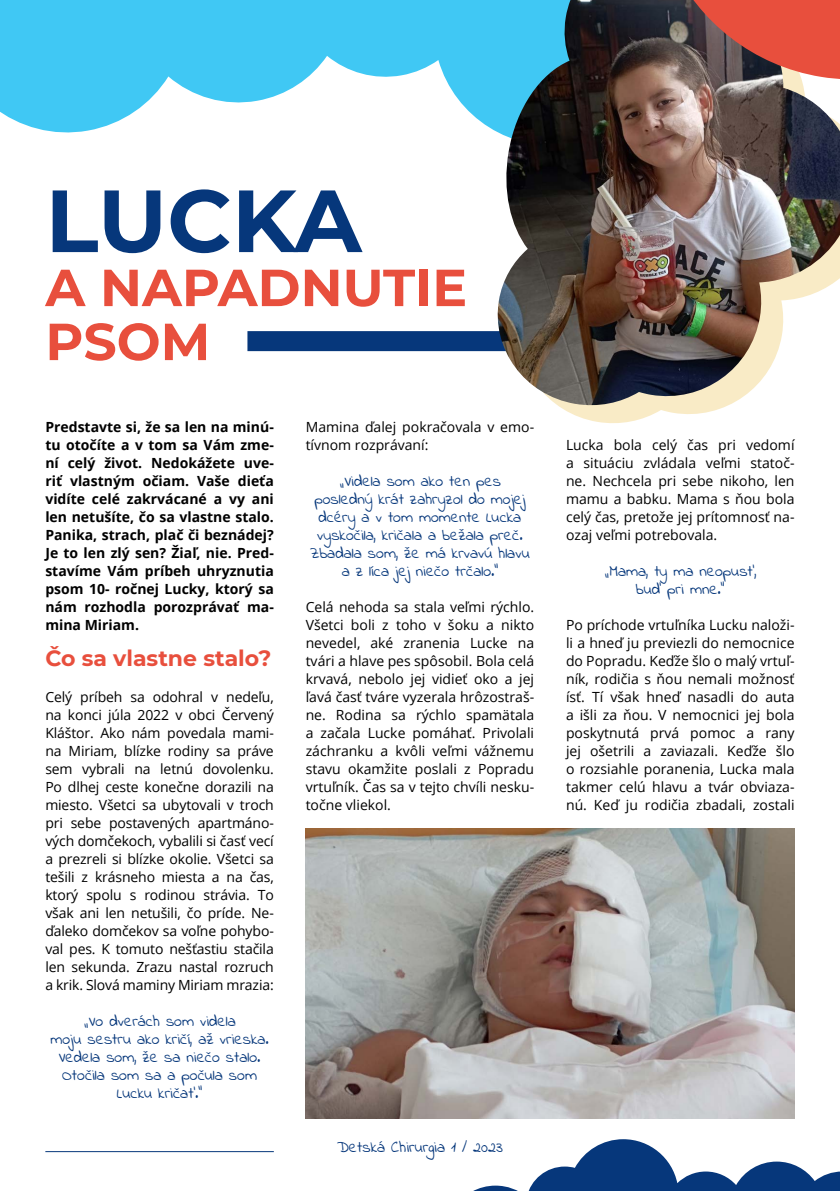
<style>
.page{position:relative;width:840px;height:1191px;background:#fff}
.page>*{position:absolute;margin:0;border:0;box-sizing:border-box;transform-origin:0 0}
.t1{font:700 88px "Montserrat";letter-spacing:-.005em;color:#06377b}
.t2{font:700 52px/54px "Montserrat";color:#e84f3d}
.t3{font:700 22px "Montserrat";color:#e84f3d}
.t4{font:16px/18px "Indie Flower";color:#06377b;text-align:center}
.t5{font:14px/18px "Open Sans";color:#000;text-align:justify}
.t6{font:700 14px/18px "Open Sans";color:#000;text-align:justify}
</style>
<div class="page">
<svg style="left:562px;top:408px;width:159px;height:15px;fill:#f9ebc6"></svg>
<hr style="left:45px;top:1151px;width:229px;height:1px;background:#06377b">
<svg style="left:0;top:0;width:454px;height:133px;fill:#40c8f4"></svg>
<svg style="left:473px;top:1139px;width:366px;height:52px"></svg>
<img style="left:305px;top:828px;width:489px;height:291px">
<div style="left:247px;top:331px;width:331px;height:20px;background:#06377b"></div>
<img style="left:490px;top:146px;width:349px;height:262px">
<svg style="left:454px;top:0;width:385px;height:146px;background:#68696f"></svg>
<h1 class="t1" style="left:45px;top:157px;width:318px">LUCKA</h1>
<h2 class="t2" style="left:45px;top:258px;width:423px">A NAPADNUTIE<br>PSOM</h2>
<p class="t6" style="left:45px;top:418px;width:230px">Predstavte si, že sa len na minú&shy;tu otočíte a v tom sa Vám zme&shy;ní celý život. Nedokážete uve&shy;riť vlastným očiam. Vaše dieťa vidíte celé zakrvácané a vy ani len netušíte, čo sa vlastne stalo.<br>Panika, strach, plač či beznádej?<br>Je to len zlý sen? Žiaľ, nie. Pred&shy;stavíme Vám príbeh uhryznutia psom 10- ročnej Lucky, ktorý sa nám rozhodla porozprávať ma&shy;mina Miriam.</p>
<h3 class="t3" style="left:45px;top:642px;width:227px">Čo sa vlastne stalo?</h3>
<p class="t5" style="left:45px;top:688px;width:230px">Celý príbeh sa odohral v nedeľu, na konci júla 2022 v obci Červený Kláštor. Ako nám povedala mami&shy;na Miriam, blízke rodiny sa práve sem vybrali na letnú dovolenku.<br>Po dlhej ceste konečne dorazili na miesto. Všetci sa ubytovali v troch pri sebe postavených apartmáno&shy;vých domčekoch, vybalili si časť vecí a prezreli si blízke okolie. Všetci sa tešili z krásneho miesta a na čas, ktorý spolu s rodinou strávia. To však ani len netušili, čo príde. Ne&shy;ďaleko domčekov sa voľne pohybo&shy;val pes. K tomuto nešťastiu stačila len sekunda. Zrazu nastal rozruch a krik. Slová maminy Miriam mrazia:</p>
<p class="t4" style="left:50px;top:1013px;width:220px">„Vo dverách som videla<br>moju sestru ako kričí, až vrieska.<br>Vedela som, že sa niečo stalo.<br>Otočila som sa a počula som<br>Lucku kričať.“</p>
<p class="t5" style="left:305px;top:418px;width:230px">Mamina ďalej pokračovala v emo&shy;tívnom rozprávaní:</p>
<p class="t4" style="left:310px;top:473px;width:221px">„Videla som ako ten pes posledný krát zahryzol do mojej dcéry a v tom momente Lucka vyskočila, kričala a bežala preč.<br>Zbadala som, že má krvavú hlavu a z líca jej niečo trčalo.“</p>
<p class="t5" style="left:305px;top:598px;width:230px">Celá nehoda sa stala veľmi rýchlo.<br>Všetci boli z toho v šoku a nikto nevedel, aké zranenia Lucke na tvári a hlave pes spôsobil. Bola celá krvavá, nebolo jej vidieť oko a jej ľavá časť tváre vyzerala hrôzostraš&shy;ne. Rodina sa rýchlo spamätala a začala Lucke pomáhať. Privolali záchranku a kvôli veľmi vážnemu stavu okamžite poslali z Popradu vrtuľník. Čas sa v tejto chvíli nesku&shy;točne vliekol.</p>
<p class="t4" style="left:337px;top:1139px;width:167px">Detská Chirurgia 1 / 2023</p>
<p class="t5" style="left:565px;top:436px;width:230px">Lucka bola celý čas pri vedomí a situáciu zvládala veľmi statoč&shy;ne. Nechcela pri sebe nikoho, len mamu a babku. Mama s ňou bola celý čas, pretože jej prítomnosť na&shy;ozaj veľmi potrebovala.</p>
<p class="t4" style="left:603px;top:563px;width:154px">„Mama, ty ma neopusť, buď pri mne.“</p>
<p class="t5" style="left:565px;top:616px;width:230px">Po príchode vrtuľníka Lucku naloži&shy;li a hneď ju previezli do nemocnice do Popradu. Keďže šlo o malý vrtuľ&shy;ník, rodičia s ňou nemali možnosť ísť. Tí však hneď nasadli do auta a išli za ňou. V nemocnici jej bola poskytnutá prvá pomoc a rany jej ošetrili a zaviazali. Keďže šlo o rozsiahle poranenia, Lucka mala takmer celú hlavu a tvár obviaza&shy;nú. Keď ju rodičia zbadali, zostali</p>
</div>
